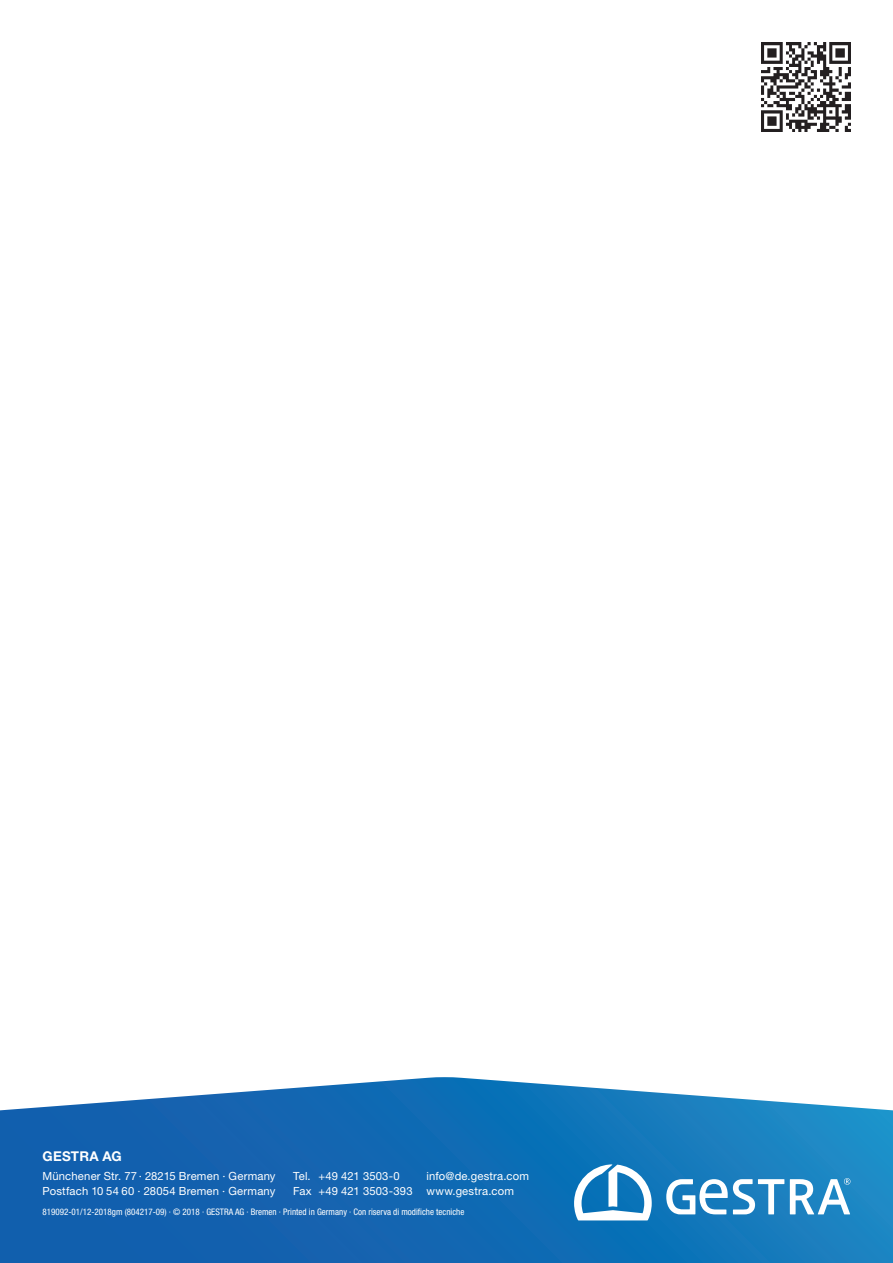
<style>
.page{position:relative;width:893px;height:1263px;background:#fff}
.page>*{position:absolute;margin:0;border:0;box-sizing:border-box;transform-origin:0 0}
.t1{font:700 13.5px "Helvetica Neue LT Pro";letter-spacing:.015em;color:#fff}
.t2{font:11.25px "Helvetica Neue LT Pro";letter-spacing:.015em;color:#fff}
.t3{font:condensed 9px "Helvetica Neue";color:#fff}
</style>
<div class="page">
<svg style="left:0;top:1077px;width:893px;height:186px;background:#297abb"></svg>
<svg style="left:574px;top:1164px;width:78px;height:56px"></svg>
<svg style="left:790px;top:1178px;width:60px;height:36px"></svg>
<svg style="left:666px;top:1179px;width:118px;height:35px"></svg>
<img style="left:761px;top:43px;width:89px;height:89px">
<p class="t1" style="left:43px;top:1147px;width:81px">GESTRA AG</p>
<p class="t2" style="left:43px;top:1169px;width:235px">Münchener Str. 77 · 28215 Bremen · Germany</p>
<p class="t2" style="left:293px;top:1169px;width:108px">Tel. +49 421 3503-0</p>
<p class="t2" style="left:427px;top:1169px;width:104px">info@de.gestra.com</p>
<p class="t2" style="left:43px;top:1184px;width:234px">Postfach 10 54 60 · 28054 Bremen · Germany</p>
<p class="t2" style="left:293px;top:1184px;width:222px">Fax +49 421 3503-393 www.gestra.com</p>
<p class="t3" style="left:43px;top:1206px;width:423px">819092-01/12-2018gm (804217-09) · © 2018 · GESTRA AG · Bremen · Printed in Germany · Con riserva di modifiche tecniche</p>
</div>
